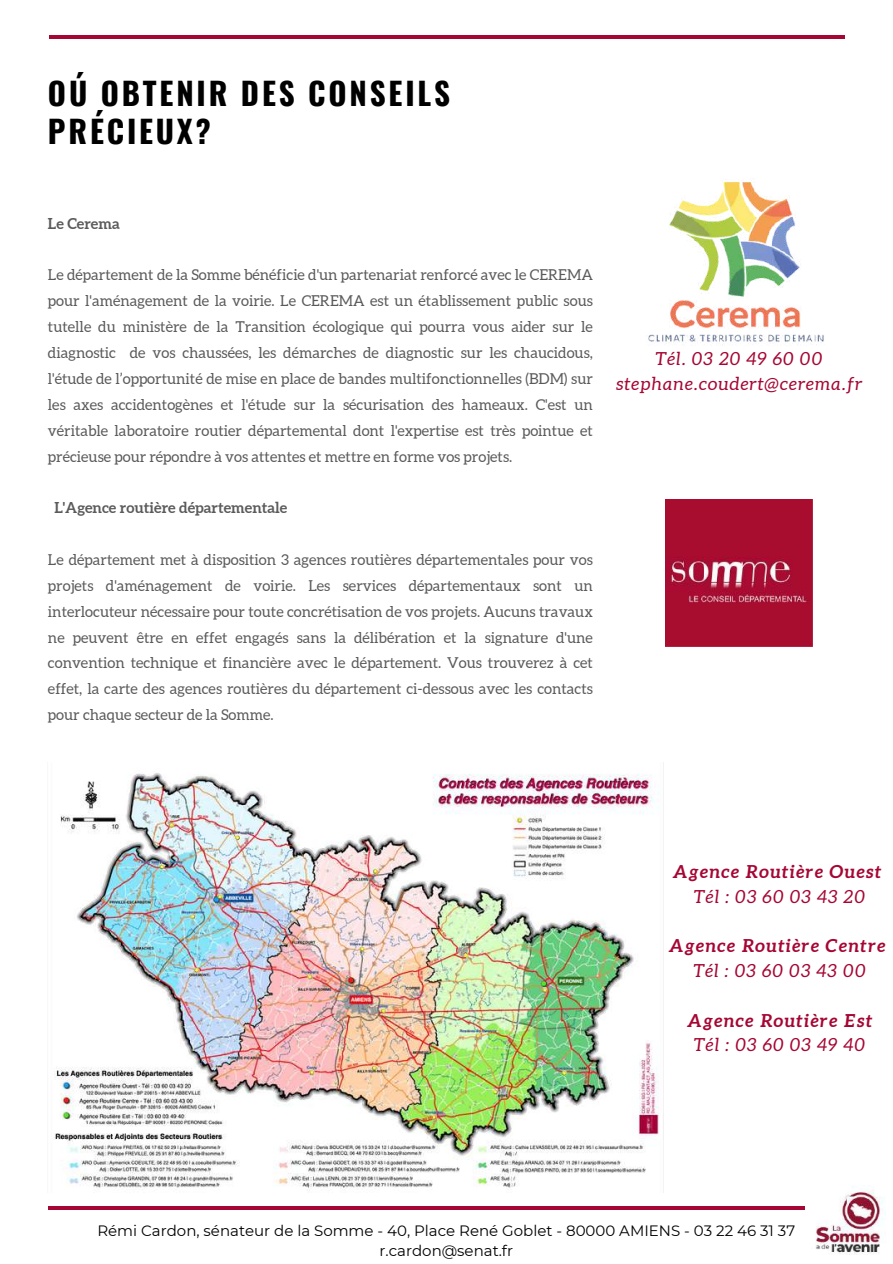
<style>
.page{position:relative;width:893px;height:1264px;background:#fff}
.page>*{position:absolute;margin:0;border:0;box-sizing:border-box;transform-origin:0 0}
.t1{font:700 31.05px/38.2px "Oswald";letter-spacing:.09em;color:#000}
.t2{font:italic 18px/24.8px "Aleo";letter-spacing:.06em;color:#a60633;text-align:center}
.t3{font:italic 700 18px "Aleo";letter-spacing:.06em;color:#a60633}
.t4{font:15px/25.8px "Aleo";color:#000;text-align:justify}
.t5{font:15px/20.2px "Montserrat";color:#000;text-align:center}
.t6{font:700 15px "Aleo";color:#000}
</style>
<div class="page">
<hr style="left:49px;top:35px;width:795px;height:4px;background:#a60633">
<hr style="left:48px;top:1206px;width:795px;height:3px;background:#a60633">
<img style="left:805px;top:1185px;width:81px;height:70px">
<img style="left:648px;top:181px;width:176px;height:165px">
<img style="left:665px;top:499px;width:147px;height:148px">
<img style="left:54px;top:773px;width:605px;height:418px">
<h1 class="t1" style="left:48px;top:73px;width:403px">OÚ OBTENIR DES CONSEILS<br>PRÉCIEUX?</h1>
<p class="t6" style="left:48px;top:215px;width:73px">Le Cerema</p>
<p class="t4" style="left:48px;top:262px;width:546px">Le département de la Somme bénéficie d'un partenariat renforcé avec le CEREMA pour l'aménagement de la voirie. Le CEREMA est un établissement public sous tutelle du ministère de la Transition écologique qui pourra vous aider sur le diagnostic de vos chauss</p>
<p class="t4" style="left:235px;top:340px;width:359px">es, les d marches de diagnostic sur les chaucidous,</p>
<p class="t4" style="left:62px;top:365px;width:135px">tude de l’opportunit</p>
<p class="t4" style="left:206px;top:365px;width:388px">de mise en place de bandes multifonctionnelles (BDM) sur</p>
<p class="t4" style="left:48px;top:391px;width:136px">les axes accidentog</p>
<p class="t4" style="left:190px;top:391px;width:60px">nes et l'</p>
<p class="t4" style="left:48px;top:365px;width:8px">l'</p>
<p class="t4" style="left:48px;top:391px;width:546px;text-indent:208px">tude sur la s curisation des hameaux. C'est un véritable laboratoire routier d</p>
<p class="t4" style="left:48px;top:417px;width:546px;text-indent:216px">partemental dont l'expertise est très pointue et précieuse pour répondre à vos attentes et mettre en forme vos projets.</p>
<p class="t6" style="left:54px;top:499px;width:234px">L'Agence routière départementale</p>
<p class="t4" style="left:48px;top:546px;width:546px">Le département met à disposition 3 agences routières départementales pour vos projets d'aménagement de voirie. Les services départementaux sont un interlocuteur nécessaire pour toute concrétisation de vos projets. Aucuns travaux ne peuvent être en effet engagés sans la délibération et la signature d'une convention technique et financière avec le département. Vous trouverez à cet effet, la carte des agences routières du département ci-dessous avec les contacts pour chaque secteur de la Somme.</p>
<p class="t4" style="left:29px;top:552px;width:15px">é</p>
<p class="t2" style="left:616px;top:346px;width:247px">Tél. 03 20 49 60 00 stephane.coudert@cerema.fr</p>
<p class="t3" style="left:672px;top:861px;width:211px">Agence Routière Ouest</p>
<p class="t2" style="left:694px;top:884px;width:172px">Tél : 03 60 03 43 20</p>
<p class="t3" style="left:668px;top:935px;width:219px">Agence Routière Centre</p>
<p class="t2" style="left:693px;top:958px;width:173px">Tél : 03 60 03 43 00</p>
<p class="t3" style="left:686px;top:1009px;width:187px">Agence Routière Est</p>
<p class="t2" style="left:694px;top:1032px;width:172px">Tél : 03 60 03 49 40</p>
<p class="t5" style="left:97px;top:1220px;width:699px">Rémi Cardon, sénateur de la Somme - 40, Place René Goblet - 80000 AMIENS - 03 22 46 31 37 r.cardon@senat.fr</p>
</div>
